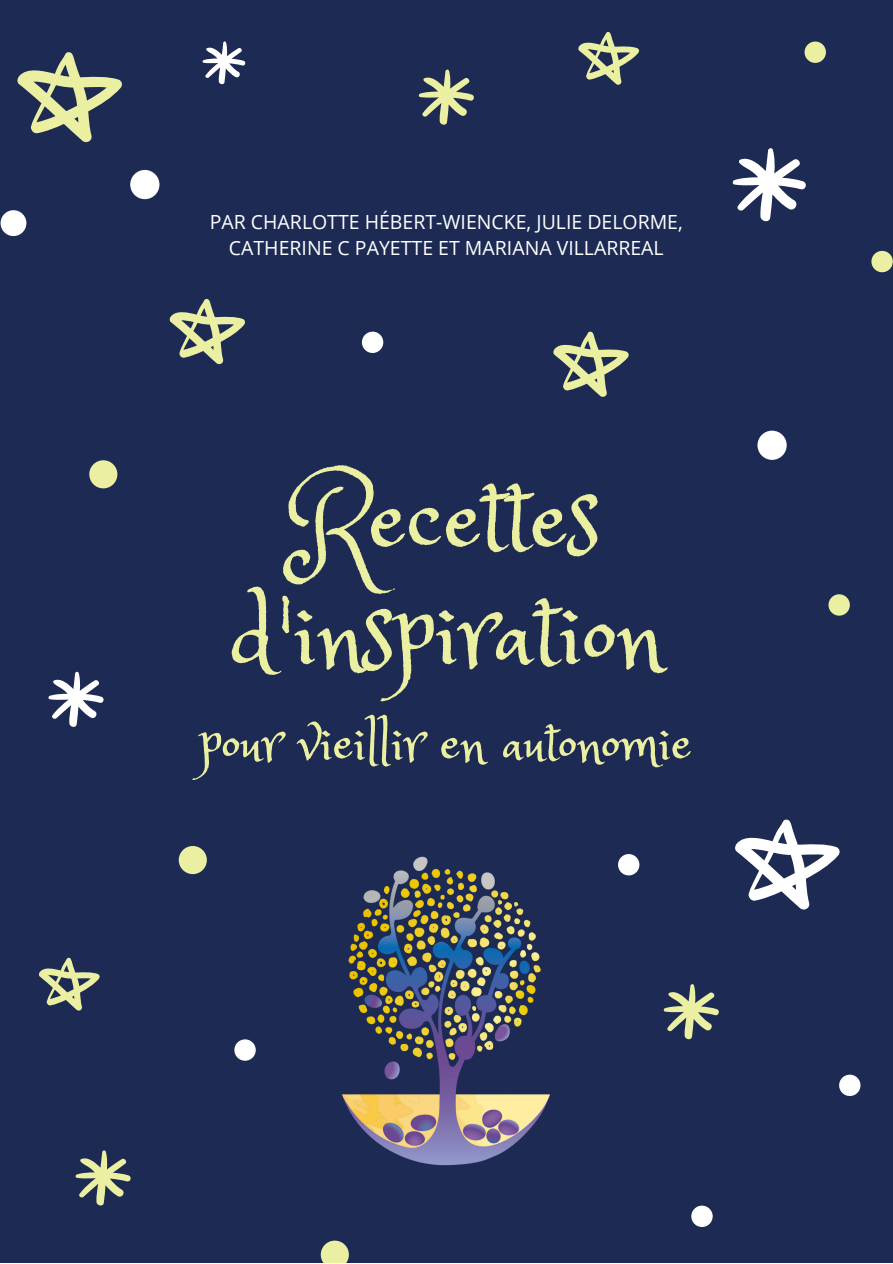
<style>
.page{position:relative;width:893px;height:1264px;background:#fff}
.page>*{position:absolute;margin:0;border:0;box-sizing:border-box;transform-origin:0 0}
.t1{font:104.85px/114.6px "Princess Sofia";color:#ebefa2;text-align:center}
.t2{font:57px "Princess Sofia";color:#ebefa2}
.t3{font:19.5px/27px "Open Sans";color:#fff;text-align:center}
</style>
<div class="page">
<div style="left:0;top:0;width:892px;height:1262px;background:#1c2a54"></div>
<svg style="left:76px;top:1150px;width:55px;height:55px"></svg>
<svg style="left:170px;top:299px;width:75px;height:65px"></svg>
<svg style="left:735px;top:819px;width:104px;height:90px"></svg>
<svg style="left:17px;top:52px;width:105px;height:90px"></svg>
<svg style="left:48px;top:672px;width:56px;height:55px"></svg>
<svg style="left:732px;top:148px;width:73px;height:73px"></svg>
<div style="left:757px;top:430px;width:29px;height:30px;background:#fff;border-radius:50%"></div>
<div style="left:1px;top:210px;width:25px;height:26px;background:#fff;border-radius:50%"></div>
<div style="left:618px;top:854px;width:21px;height:21px;background:#fff;border-radius:50%"></div>
<div style="left:828px;top:594px;width:21px;height:21px;background:#ebefa2;border-radius:50%"></div>
<div style="left:89px;top:460px;width:28px;height:28px;background:#ebefa2;border-radius:50%"></div>
<div style="left:871px;top:251px;width:21px;height:21px;background:#ebefa2;border-radius:50%"></div>
<div style="left:804px;top:42px;width:21px;height:21px;background:#ebefa2;border-radius:50%"></div>
<svg style="left:202px;top:42px;width:43px;height:42px"></svg>
<svg style="left:578px;top:32px;width:61px;height:53px"></svg>
<div style="left:362px;top:331px;width:21px;height:22px;background:#fff;border-radius:50%"></div>
<div style="left:130px;top:170px;width:29px;height:29px;background:#fff;border-radius:50%"></div>
<svg style="left:553px;top:331px;width:75px;height:66px"></svg>
<svg style="left:321px;top:1240px;width:28px;height:22px"></svg>
<div style="left:179px;top:846px;width:28px;height:28px;background:#ebefa2;border-radius:50%"></div>
<svg style="left:419px;top:70px;width:55px;height:55px"></svg>
<img style="left:342px;top:856px;width:208px;height:310px">
<svg style="left:39px;top:957px;width:61px;height:53px"></svg>
<div style="left:691px;top:1205px;width:21px;height:21px;background:#fff;border-radius:50%"></div>
<div style="left:839px;top:1074px;width:21px;height:21px;background:#fff;border-radius:50%"></div>
<svg style="left:663px;top:984px;width:55px;height:55px"></svg>
<div style="left:234px;top:1039px;width:22px;height:21px;background:#fff;border-radius:50%"></div>
<p class="t3" style="left:210px;top:207px;width:474px">PAR CHARLOTTE HÉBERT-WIENCKE, JULIE DELORME,<br>CATHERINE C PAYETTE ET MARIANA VILLARREAL</p>
<h1 class="t1" style="left:230px;top:454px;width:435px">Recettes d'inspiration</h1>
<h2 class="t2" style="left:200px;top:705px;width:493px">pour vieillir en autonomie</h2>
</div>
